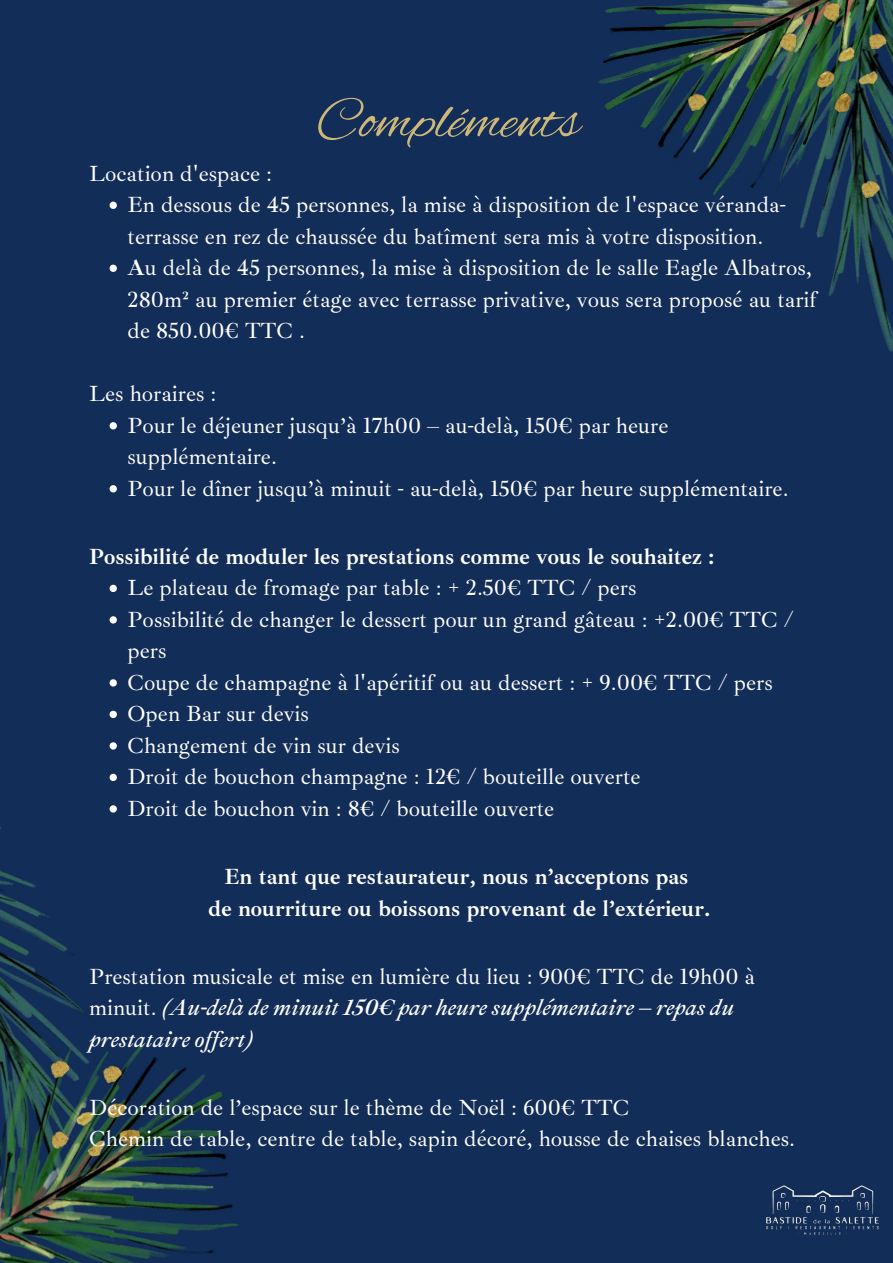
<style>
.page{position:relative;width:893px;height:1263px;background:#122d57}
.page>*{position:absolute;margin:0;border:0;box-sizing:border-box;transform-origin:0 0}
.t1{font:59.03px "Alex Brush";color:#cdb879}
.t2{font:22.5px/31.5px "Ibarra Real Nova";color:#fff}
.t3{font:700 22.5px/31.5px "Ibarra Real Nova";color:#fff;text-align:center}
.t4{font:italic 22.5px/31.5px "Ibarra Real Nova";color:#fff}
.s1{font-weight:700}
.s2{font-style:normal}
</style>
<div class="page">
<img style="left:0;top:745px;width:115px;height:239px">
<img style="left:800px;top:196px;width:93px;height:156px">
<img style="left:598px;top:0;width:295px;height:196px">
<img style="left:0;top:984px;width:238px;height:279px">
<img style="left:674px;top:82px;width:46px;height:47px">
<img style="left:847px;top:169px;width:46px;height:47px">
<img style="left:90px;top:1054px;width:45px;height:38px">
<img style="left:37px;top:1049px;width:46px;height:47px">
<img style="left:43px;top:1092px;width:99px;height:73px">
<img style="left:822px;top:0;width:25px;height:13px">
<img style="left:779px;top:23px;width:24px;height:42px">
<img style="left:803px;top:13px;width:90px;height:105px">
<svg style="left:110px;top:202px;width:7px;height:7px"></svg>
<svg style="left:110px;top:265px;width:7px;height:7px"></svg>
<svg style="left:110px;top:422px;width:7px;height:7px"></svg>
<svg style="left:110px;top:485px;width:7px;height:7px"></svg>
<svg style="left:110px;top:585px;width:7px;height:7px"></svg>
<svg style="left:110px;top:616px;width:7px;height:7px"></svg>
<svg style="left:110px;top:679px;width:7px;height:7px"></svg>
<svg style="left:110px;top:711px;width:7px;height:7px"></svg>
<svg style="left:110px;top:742px;width:7px;height:7px"></svg>
<svg style="left:110px;top:774px;width:7px;height:7px"></svg>
<svg style="left:110px;top:805px;width:7px;height:7px"></svg>
<img style="left:766px;top:1185px;width:113px;height:50px">
<p class="t2" style="left:89px;top:158px;width:184px">Location d'espace :</p>
<h1 class="t1" style="left:316px;top:87px;width:265px">Compléments</h1>
<p class="t2" style="left:128px;top:189px;width:691px">En dessous de 45 personnes, la mise à disposition de l'espace véranda&shy;terrasse en rez de chaussée du batîment sera mis à votre disposition.<br><span class="s1">A</span>u delà de 45 personnes, la mise à disposition de le salle Eagle Albatros, 280m² au premier étage avec terrasse privative, vous sera proposé au tarif de 850.00€ TTC .</p>
<p class="t2" style="left:89px;top:378px;width:129px">Les horaires :</p>
<p class="t2" style="left:128px;top:410px;width:662px">Pour le déjeuner jusqu’à 17h00 – au-delà, 150€ par heure supplémentaire.<br>Pour le dîner jusqu’à minuit - au-delà, 150€ par heure supplémentaire.</p>
<p class="t3" style="left:89px;top:541px;width:627px">Possibilité de moduler les prestations comme vous le souhaitez :</p>
<p class="t2" style="left:128px;top:572px;width:668px">Le plateau de fromage par table : + 2.50€ TTC / pers<br>Possibilité de changer le dessert pour un grand gâteau : +2.00€ TTC / pers<br>Coupe de champagne à l'apéritif ou au dessert : + 9.00€ TTC / pers Open Bar sur devis<br>Changement de vin sur devis<br>Droit de bouchon champagne : 12€ / bouteille ouverte<br>Droit de bouchon vin : 8€ / bouteille ouverte</p>
<p class="t3" style="left:209px;top:861px;width:503px">En tant que restaurateur, nous n’acceptons pas<br>de nourriture ou boissons provenant de l’extérieur.</p>
<p class="t4" style="left:89px;top:960px;width:667px"><span class="s2">Prestation musicale et mise en lumière du lieu : 900€ TTC de 19h00 à minuit.</span> (Au-delà de minuit 150€ par heure supplémentaire – repas du prestataire of ert)</p>
<p class="t2" style="left:89px;top:1091px;width:707px">Décoration de l’espace sur le thème de Noël : 600€ TTC<br>Chemin de table, centre de table, sapin décoré, housse de chaises blanches.</p>
</div>
